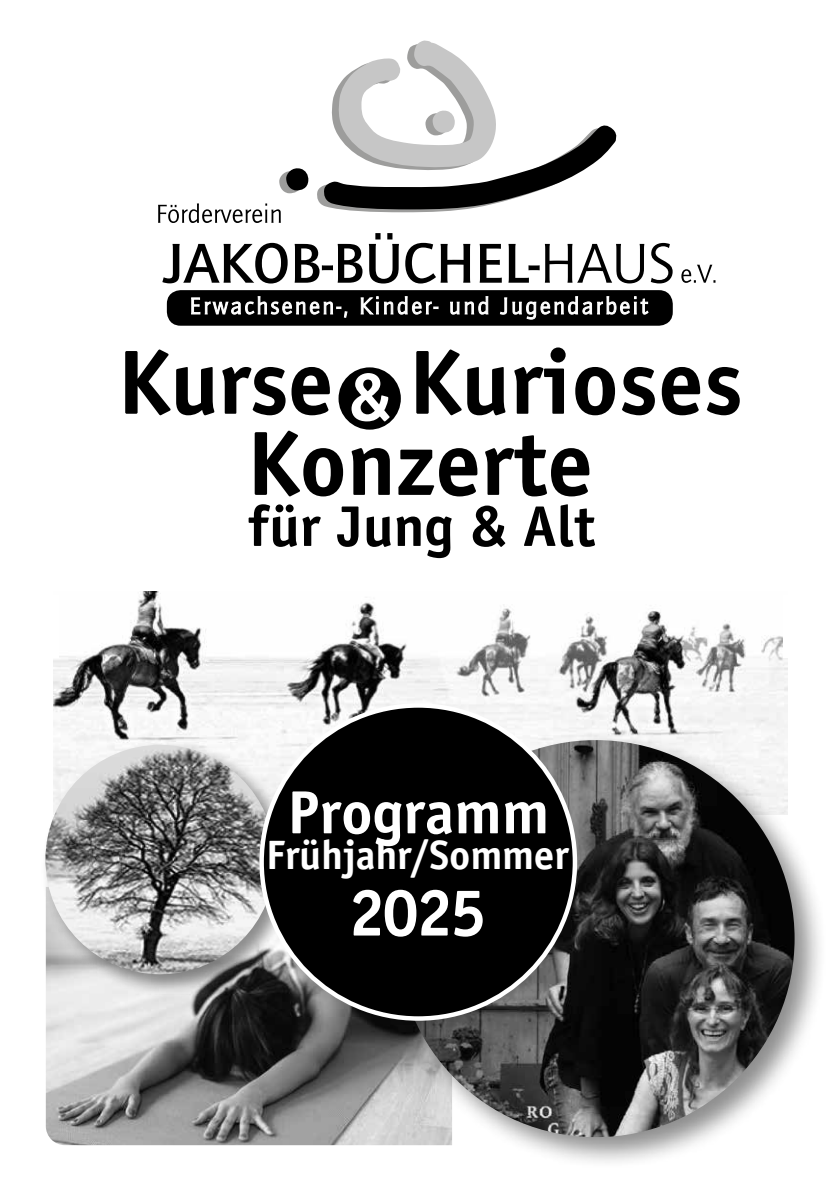
<style>
.page{position:relative;width:840px;height:1191px;background:#fff}
.page>*{position:absolute;margin:0;border:0;box-sizing:border-box;transform-origin:0 0}
.t1{font:700 91.6px "Officina Sans";color:#000}
.t2{font:700 66.8px "Officina Sans";color:#fff}
.t3{font:700 61px "Officina Sans";color:#fff}
.t4{font:700 57.6px "Officina Sans";color:#000}
.t5{font:700 41.2px "Officina Sans";letter-spacing:-.005em;color:#fff}
.s1{font-size:67.2px;color:#fff}
</style>
<div class="page">
<img style="left:46px;top:966px;width:343px;height:179px">
<div style="left:338px;top:367px;width:62px;height:62px;background:#000;border-radius:50%"></div>
<svg style="left:162px;top:233px;width:553px;height:50px"></svg>
<svg style="left:158px;top:203px;width:123px;height:20px"></svg>
<div style="left:167px;top:290px;width:505px;height:36px;background:#000;border-radius:14px"></div>
<svg style="left:191px;top:296px;width:457px;height:24px"></svg>
<svg style="left:279px;top:168px;width:29px;height:25px"></svg>
<svg style="left:317px;top:41px;width:300px;height:171px"></svg>
<img style="left:53px;top:591px;width:734px;height:159px">
<div style="left:40px;top:739px;width:258px;height:258px;background:#000;opacity:.45"></div>
<img style="left:45px;top:745px;width:230px;height:229px;border-radius:115px">
<div style="left:389px;top:732px;width:437px;height:437px;background:#000;opacity:.45"></div>
<img style="left:397px;top:740px;width:397px;height:397px;border-radius:198px">
<div style="left:261px;top:705px;width:313px;height:313px;background:#000;border-radius:50%"></div>
<div style="left:782px;top:595px;width:28px;height:63px;background:#fff"></div>
<div style="left:32px;top:595px;width:27px;height:63px;background:#fff"></div>
<p class="t1" style="left:117px;top:325px;width:626px">Kurse <span class="s1">&amp;</span> Kurioses</p>
<p class="t1" style="left:247px;top:406px;width:347px">Konzerte</p>
<p class="t4" style="left:247px;top:490px;width:349px">für Jung &amp; Alt</p>
<p class="t3" style="left:287px;top:774px;width:263px">Programm</p>
<p class="t5" style="left:266px;top:829px;width:304px">Frühjahr/Sommer</p>
<p class="t2" style="left:348px;top:871px;width:140px">2025</p>
</div>
